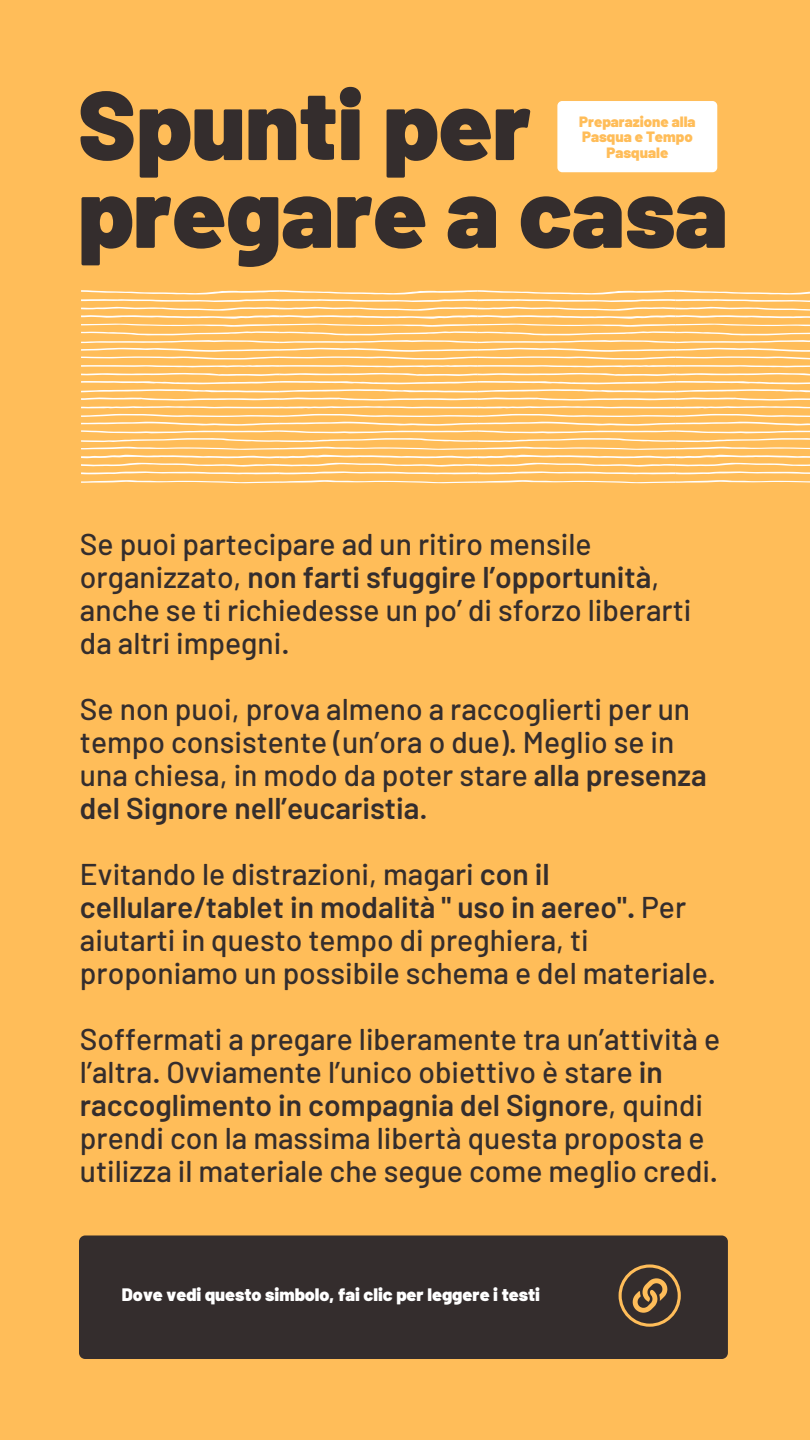
<style>
.page{position:relative;width:810px;height:1440px;background:#ffbd59}
.page>*{position:absolute;margin:0;border:0;box-sizing:border-box;transform-origin:0 0}
.t1{font:900 97.5px "Barlow";color:#342d2d}
.t2{font:500 30px/33px "Barlow";color:#342d2d}
.t3{font:900 18px "Barlow";color:#fff}
.t4{font:900 14.9px/15.8px "Barlow";color:#ffbd59;text-align:center}
.s1{font-weight:600}
</style>
<div class="page">
<svg style="left:81px;top:414px;width:729px;height:60px"></svg>
<svg style="left:81px;top:480px;width:729px;height:3px"></svg>
<svg style="left:81px;top:373px;width:729px;height:35px"></svg>
<svg style="left:81px;top:290px;width:729px;height:77px"></svg>
<div style="left:79px;top:1235px;width:649px;height:124px;background:#342d2d;border-radius:6px"></div>
<svg style="left:619px;top:1264px;width:62px;height:63px"></svg>
<div style="left:557px;top:101px;width:160px;height:71px;background:#fff;border-radius:5px"></div>
<p class="t1" style="left:78px;top:63px;width:455px">Spunti per</p>
<p class="t1" style="left:78px;top:150px;width:651px">pregare a casa</p>
<p class="t4" style="left:579px;top:113px;width:118px">Preparazione alla<br>Pasqua e Tempo<br>Pasquale</p>
<p class="t2" style="left:80px;top:527px;width:613px">Se puoi partecipare ad un ritiro mensile organizzato, <span class="s1">non farti sfuggire l’opportunità</span>, anche se ti richiedesse un po’ di sforzo liberarti da altri impegni.</p>
<p class="t2" style="left:80px;top:692px;width:628px">Se non puoi, prova almeno a raccoglierti per un tempo consistente (un’ora o due). Meglio se in una chiesa, in modo da poter stare <span class="s1">alla presenza del Signore nell’eucaristia</span>.</p>
<p class="t2" style="left:80px;top:857px;width:637px">Evitando le distrazioni, magari <span class="s1">con il cellulare/tablet in modalità " uso in aereo".</span> Per aiutarti in questo tempo di preghiera, ti proponiamo un possibile schema e del materiale.</p>
<p class="t2" style="left:80px;top:1022px;width:642px">Soffermati a pregare liberamente tra un’attività e l’altra. Ovviamente l’unico obiettivo è stare <span class="s1">in raccoglimento in compagnia del Signore</span>, quindi prendi con la massima libertà questa proposta e utilizza il materiale che segue come meglio credi.</p>
<p class="t3" style="left:122px;top:1283px;width:420px">Dove vedi questo simbolo, fai clic per leggere i testi</p>
</div>
